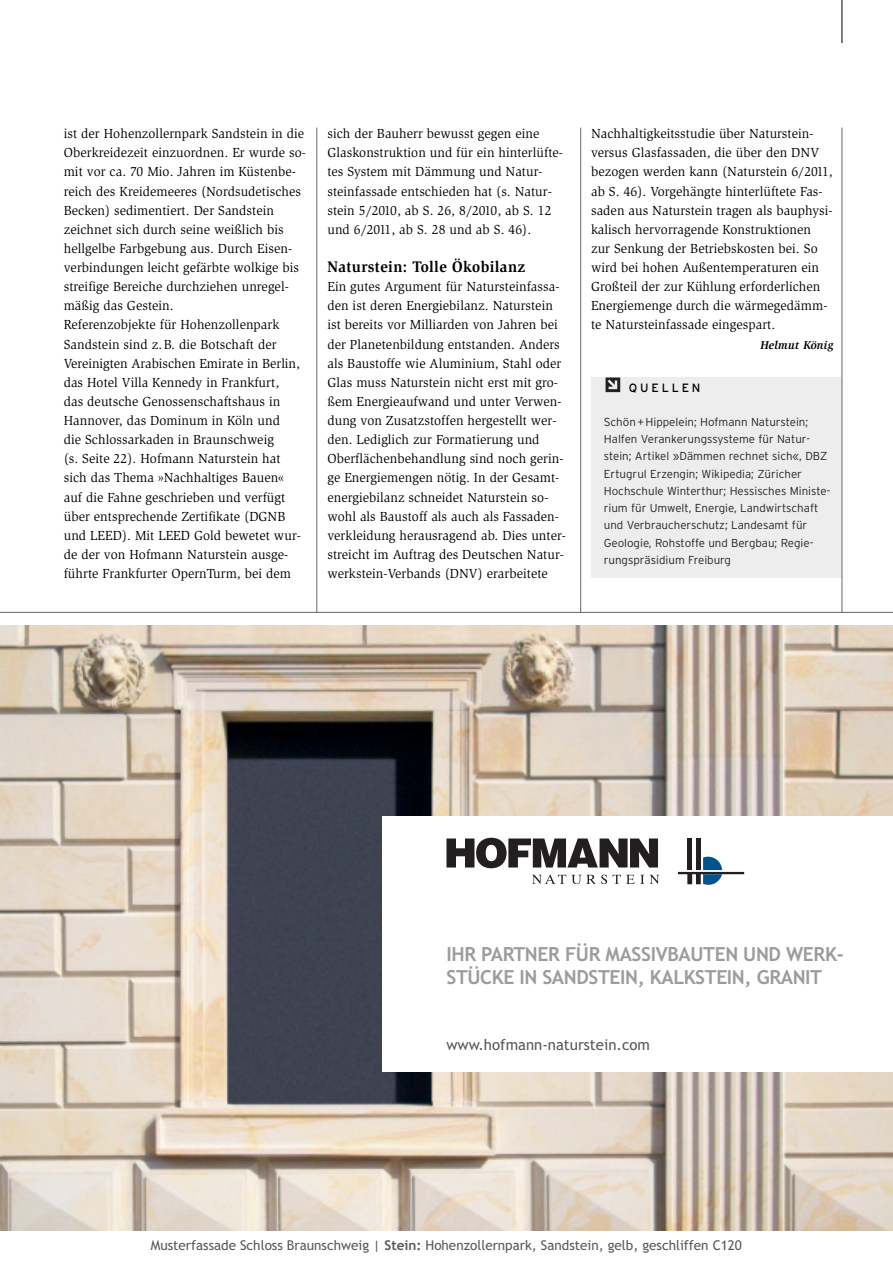
<style>
.page{position:relative;width:893px;height:1263px;background:#fff}
.page>*{position:absolute;margin:0;border:0;box-sizing:border-box;transform-origin:0 0}
.t1{font:19.35px/23.5px "Trebuchet MS Bold+T42+MDQJVX";letter-spacing:-.02em;color:#9c9c9c}
.t2{font:700 15.75px "Slimbach Std";letter-spacing:.025em;color:#000;scale:.95 1}
.t3{font:15px "Trebuchet MS+T42+CNUDWS";color:#595959}
.t4{font:13.5px/19.2px "Slimbach Std";letter-spacing:.005em;color:#000}
.t5{font:13.5px "Trebuchet MS+T42+CNUDWS";color:#595959}
.t6{font:12px "Interstate";letter-spacing:.24em;color:#000}
.t7{font:italic 700 11.7px "Slimbach Std";letter-spacing:.015em;color:#000}
.t8{font:300 11.55px/17.2px "Interstate";color:#262626}
.s1{font-family:"Trebuchet MS Bold+T42+MDQJVX"}
</style>
<div class="page">
<div style="left:591px;top:378px;width:251px;height:200px;background:#eeeded"></div>
<svg style="left:606px;top:377px;width:14px;height:15px"></svg>
<hr style="left:842px;top:0;width:1px;height:43px;background:#000">
<hr style="left:317px;top:128px;width:1px;height:484px;background:#666">
<hr style="left:580px;top:128px;width:1px;height:484px;background:#666">
<hr style="left:0;top:612px;width:893px;height:1px;background:#666">
<hr style="left:842px;top:128px;width:1px;height:484px;background:#666">
<img style="left:0;top:625px;width:893px;height:606px">
<div style="left:383px;top:816px;width:510px;height:255px;background:#fff"></div>
<svg style="left:532px;top:874px;width:75px;height:10px"></svg>
<svg style="left:613px;top:875px;width:31px;height:9px"></svg>
<svg style="left:650px;top:875px;width:9px;height:9px"></svg>
<svg style="left:446px;top:838px;width:212px;height:30px"></svg>
<div style="left:687px;top:839px;width:5px;height:31px;background:#231f20"></div>
<div style="left:696px;top:839px;width:5px;height:31px;background:#231f20"></div>
<svg style="left:678px;top:857px;width:66px;height:28px"></svg>
<p class="t4" style="left:64px;top:125px;width:244px">ist der Hohenzollernpark Sandstein in die Oberkreidezeit einzuordnen. Er wurde so&shy;mit vor ca. 70 Mio. Jahren im Küstenbe&shy;reich des Kreidemeeres (Nordsudetisches Becken) sedimentiert. Der Sandstein zeichnet sich durch seine weißlich bis hellgelbe Farbgebung aus. Durch Eisen&shy;verbindungen leicht gefärbte wolkige bis streifige Bereiche durchziehen unregel&shy;mäßig das Gestein.<br>Referenzobjekte für Hohenzollenpark Sandstein sind z.B. die Botschaft der Vereinigten Arabischen Emirate in Berlin, das Hotel Villa Kennedy in Frankfurt,<br>das deutsche Genossenschaftshaus in Hannover, das Dominum in Köln und<br>die Schlossarkaden in Braunschweig<br>(s. Seite 22). Hofmann Naturstein hat sich das Thema »Nachhaltiges Bauen«<br>auf die Fahne geschrieben und verfügt über entsprechende Zertifikate (DGNB und LEED). Mit LEED Gold bewetet wur&shy;de der von Hofmann Naturstein ausge&shy;führte Frankfurter OpernTurm, bei dem</p>
<p class="t4" style="left:327px;top:125px;width:237px">sich der Bauherr bewusst gegen eine Glaskonstruktion und für ein hinterlüfte&shy;tes System mit Dämmung und Natur&shy;steinfassade entschieden hat (s. Natur&shy;stein 5/2010, ab S. 26, 8/2010, ab S. 12 und 6/2011, ab S. 28 und ab S. 46).</p>
<p class="t2" style="left:327px;top:261px;width:210px">Naturstein: Tolle Ökobilanz</p>
<p class="t4" style="left:327px;top:278px;width:240px">Ein gutes Argument für Natursteinfassa&shy;den ist deren Energiebilanz. Naturstein ist bereits vor Milliarden von Jahren bei der Planetenbildung entstanden. Anders als Baustoffe wie Aluminium, Stahl oder Glas muss Naturstein nicht erst mit gro&shy;ßem Energieaufwand und unter Verwen&shy;dung von Zusatzstoffen hergestellt wer&shy;den. Lediglich zur Formatierung und Oberflächenbehandlung sind noch gerin&shy;ge Energiemengen nötig. In der Gesamt&shy;energiebilanz schneidet Naturstein so&shy;wohl als Baustoff als auch als Fassaden&shy;verkleidung herausragend ab. Dies unter&shy;streicht im Auftrag des Deutschen Natur&shy;werkstein-Verbands (DNV) erarbeitete</p>
<p class="t4" style="left:591px;top:125px;width:243px">Nachhaltigkeitsstudie über Naturstein&shy;versus Glasfassaden, die über den DNV bezogen werden kann (Naturstein 6/2011, ab S. 46). Vorgehängte hinterlüftete Fas&shy;saden aus Naturstein tragen als bauphysi&shy;kalisch hervorragende Konstruktionen zur Senkung der Betriebskosten bei. So wird bei hohen Außentemperaturen ein Großteil der zur Kühlung erforderlichen Energiemenge durch die wärmegedämm&shy;te Natursteinfassade eingespart.</p>
<p class="t7" style="left:760px;top:340px;width:75px">Helmut König</p>
<p class="t6" style="left:629px;top:381px;width:73px">QUELLEN</p>
<p class="t8" style="left:604px;top:413px;width:228px">Schön+Hippelein; Hofmann Naturstein; Halfen Verankerungssysteme für Natur&shy;stein; Artikel »Dämmen rechnet sich«, DBZ Ertugrul Erzengin; Wikipedia; Züricher Hochschule Winterthur; Hessisches Ministe&shy;rium für Umwelt, Energie, Landwirtschaft und Verbraucherschutz; Landesamt für Geologie, Rohstoffe und Bergbau; Regie&shy;rungspräsidium Freiburg</p>
<h1 class="t1" style="left:446px;top:942px;width:399px">IHR PARTNER FÜR MASSIVBAUTEN UND WERK-<br>STÜCKE IN SANDSTEIN, KALKSTEIN, GRANIT</h1>
<p class="t3" style="left:446px;top:1036px;width:205px">www.hofmann-naturstein.com</p>
<p class="t5" style="left:151px;top:1237px;width:593px">Musterfassade Schloss Braunschweig | <span class="s1">Stein:</span> Hohenzollernpark, Sandstein, gelb, geschliffen C120</p>
</div>
